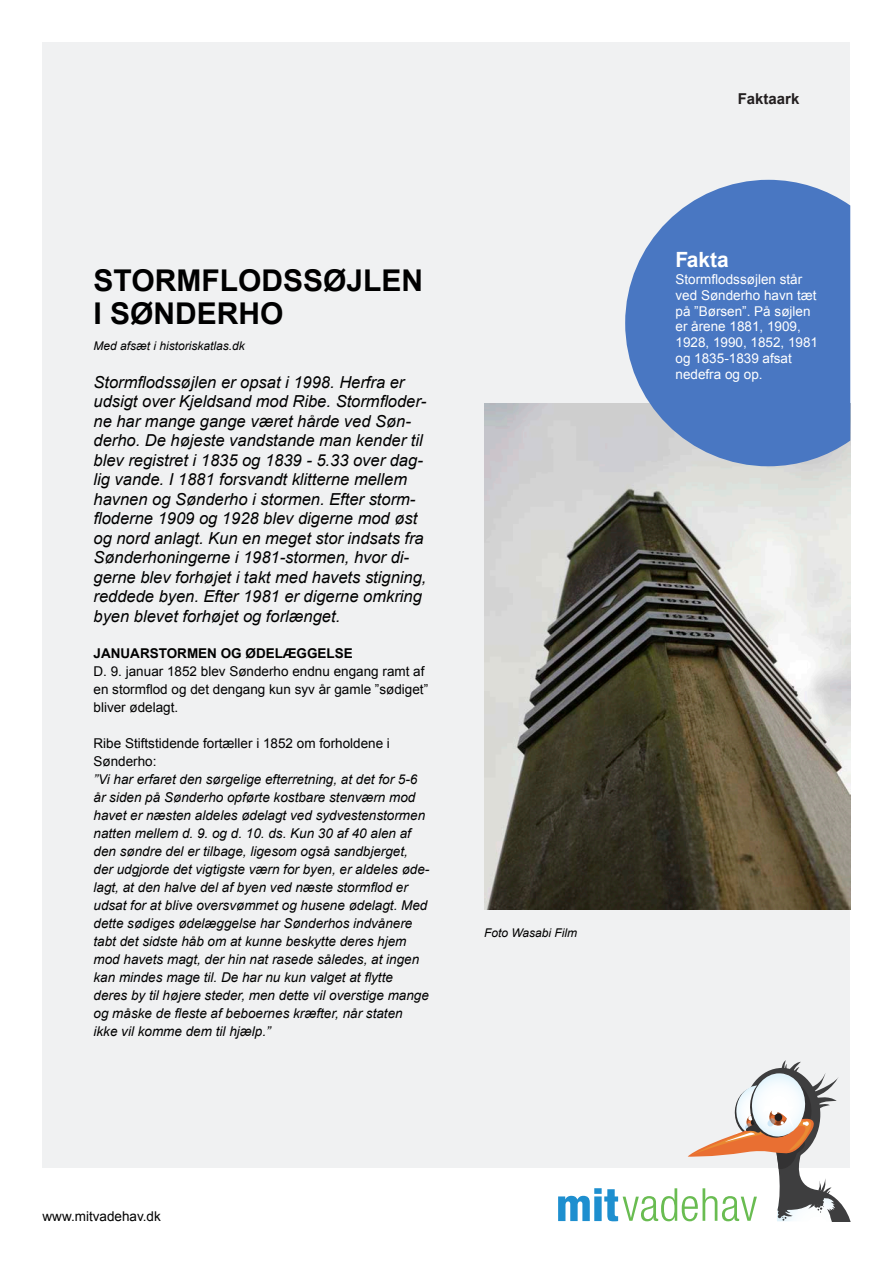
<style>
.page{position:relative;width:893px;height:1263px;background:#fff}
.page>*{position:absolute;margin:0;border:0;box-sizing:border-box;transform-origin:0 0}
.Fakta_overskrift{font:700 30px/33px "Arial";color:#000}
.Fakta_data_overskrif{font:700 21px "Arial";color:#fff}
.Fakta_manchet{font:italic 16.5px/19.5px "Arial";color:#000}
.t1{font:700 15px "Arial";color:#231f20}
.Fakta_brødtekst{font:italic 13.5px/18px "Arial";color:#000}
.Fakta_brødtekst-2{font:13.5px/18px "Arial";color:#000}
.Fakta_data{font:13.5px/15.8px "Arial";color:#fff}
.Fakta_mellemoverskri{font:700 13.5px "Arial";color:#000}
.Fakta_brødtekst-3{font:italic 12px "Arial";color:#000}
.Fakta_billedtekst{font:italic 12px "Arial";color:#000}
</style>
<div class="page">
<div style="left:43px;top:43px;width:807px;height:1125px;background:#f0f1f2"></div>
<svg style="left:558px;top:1060px;width:293px;height:161px"></svg>
<img style="left:484px;top:403px;width:366px;height:507px">
<svg style="left:625px;top:180px;width:225px;height:286px;background:#6188c7"></svg>
<p class="Fakta_overskrift" style="left:94px;top:265px;width:331px">STORMFLODSSØJLEN<br>I SØNDERHO</p>
<p class="Fakta_brødtekst-3" style="left:94px;top:338px;width:153px">Med afsæt i historiskatlas.dk</p>
<p class="Fakta_manchet" style="left:94px;top:373px;width:334px">Stormflodssøjlen er opsat i 1998. Herfra er udsigt over Kjeldsand mod Ribe. Stormfloder&shy;ne har mange gange været hårde ved Søn&shy;derho. De højeste vandstande man kender til blev registret i 1835 og 1839 - 5.33 over dag&shy;lig vande. I 1881 forsvandt klitterne mellem havnen og Sønderho i stormen. Efter storm&shy;floderne 1909 og 1928 blev digerne mod øst og nord anlagt. Kun en meget stor indsats fra Sønderhoningerne i 1981-stormen, hvor di&shy;gerne blev forhøjet i takt med havets stigning, reddede byen. Efter 1981 er digerne omkring byen blevet forhøjet og forlænget.</p>
<p class="Fakta_mellemoverskri" style="left:94px;top:644px;width:261px">JANUARSTORMEN OG ØDELÆGGELSE</p>
<p class="Fakta_brødtekst-2" style="left:94px;top:663px;width:336px">D. 9. januar 1852 blev Sønderho endnu engang ramt af en stormflod og det dengang kun syv år gamle ”sødiget” bliver ødelagt.</p>
<p class="Fakta_brødtekst-2" style="left:94px;top:735px;width:298px">Ribe Stiftstidende fortæller i 1852 om forholdene i<br>Sønderho:</p>
<p class="Fakta_brødtekst" style="left:94px;top:771px;width:337px">”Vi har erfaret den sørgelige efterretning, at det for 5-6 år siden på Sønderho opførte kostbare stenværn mod havet er næsten aldeles ødelagt ved sydvestenstormen natten mellem d. 9. og d. 10. ds. Kun 30 af 40 alen af den søndre del er tilbage, ligesom også sandbjerget, der udgjorde det vigtigste værn for byen, er aldeles øde&shy;lagt, at den halve del af byen ved næste stormflod er udsat for at blive oversvømmet og husene ødelagt. Med dette sødiges ødelæggelse har Sønderhos indvånere tabt det sidste håb om at kunne beskytte deres hjem mod havets magt, der hin nat rasede således, at ingen kan mindes mage til. De har nu kun valget at flytte deres by til højere steder, men dette vil overstige mange og måske de fleste af beboernes kræfter, når staten ikke vil komme dem til hjælp.”</p>
<p class="Fakta_billedtekst" style="left:484px;top:925px;width:95px">Foto Wasabi Film</p>
<p class="Fakta_brødtekst-2" style="left:43px;top:1208px;width:120px">www.mitvadehav.dk</p>
<p class="t1" style="left:738px;top:89px;width:63px">Faktaark</p>
<p class="Fakta_data_overskrif" style="left:675px;top:246px;width:55px">Fakta</p>
<p class="Fakta_data" style="left:675px;top:272px;width:144px">Stormflodssøjlen står ved Sønderho havn tæt på ”Børsen”. På søjlen er årene 1881, 1909,<br>1928, 1990, 1852, 1981 og 1835-1839 afsat nedefra og op.</p>
</div>
